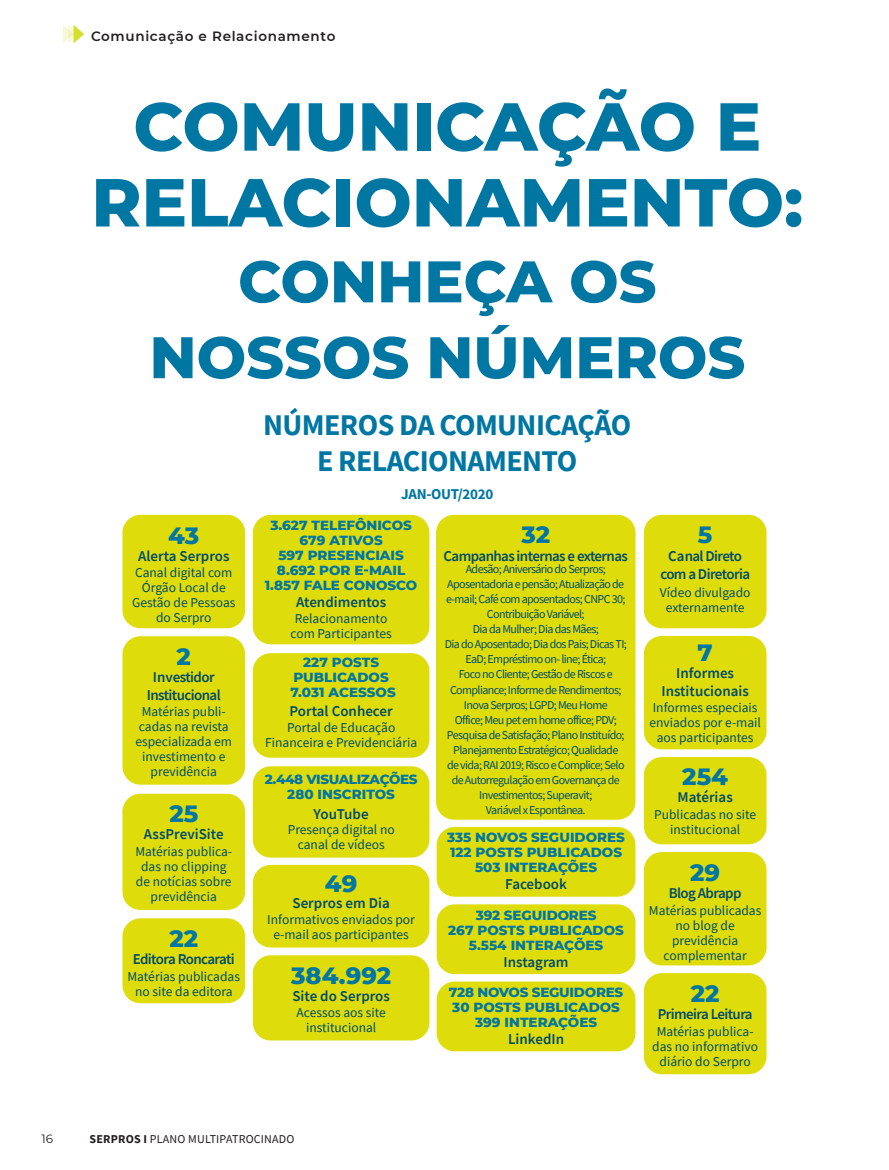
<style>
.page{position:relative;width:889px;height:1170px;background:#fff}
.page>*{position:absolute;margin:0;border:0;box-sizing:border-box;transform-origin:0 0}
.Título_matéria{font:800 67.8px/75.8px "Montserrat";color:#0076a3;text-align:center}
.Título_matéria-2{font:800 58.5px "Montserrat";color:#0076a3}
.t1{font:700 30px "Source Sans Pro";letter-spacing:-.02em;color:#0076a3}
.Título_matéria-3{font:800 24px "Montserrat";color:#0076a3}
.Título_matéria-4{font:600 15px/18px "Source Sans Pro";letter-spacing:-.015em;color:#004b6c;text-align:center}
.Título_matéria-5{font:600 15px/18px "Source Sans Pro";letter-spacing:-.04em;color:#004b6c;text-align:center}
.Título_matéria-6{font:600 15px "Source Sans Pro";letter-spacing:-.045em;color:#004b6c}
.t2{font:700 15px "Source Sans Pro";letter-spacing:-.02em;color:#0076a3}
.Título_matéria-7{font:13.5px/15px "Source Sans Pro";color:#004b6c;text-align:center}
.Título_matéria-8{font:800 13.5px/15px "Montserrat";color:#0076a3;text-align:center}
.t3{font:600 13.5px "Montserrat";letter-spacing:.05em;color:#231f20}
.Título_matéria-9{font:800 13.5px "Montserrat";letter-spacing:-.02em;color:#0076a3}
.Título_matéria-10{font:800 13.5px "Montserrat";letter-spacing:-.03em;color:#0076a3}
.Título_matéria-11{font:12px/15px "Source Sans Pro";letter-spacing:-.05em;color:#004b6c;text-align:center}
.t4{font:12px "Source Sans Pro";letter-spacing:.015em;color:#231f20}
.t5{font:12px "Montserrat";color:#231f20}
.s1{font-weight:700}
</style>
<div class="page">
<svg style="left:63px;top:25px;width:21px;height:18px"></svg>
<div style="left:644px;top:757px;width:122px;height:87px;background:#dedd0b;border-radius:18px"></div>
<div style="left:122px;top:514px;width:123px;height:114px;background:#dedd0b;border-radius:18px"></div>
<div style="left:122px;top:636px;width:123px;height:148px;background:#dedd0b;border-radius:18px"></div>
<div style="left:122px;top:793px;width:123px;height:116px;background:#dedd0b;border-radius:18px"></div>
<div style="left:122px;top:918px;width:123px;height:85px;background:#dedd0b;border-radius:18px"></div>
<div style="left:644px;top:851px;width:122px;height:114px;background:#dedd0b;border-radius:18px"></div>
<div style="left:644px;top:973px;width:122px;height:101px;background:#dedd0b;border-radius:18px"></div>
<div style="left:644px;top:636px;width:122px;height:113px;background:#dedd0b;border-radius:18px"></div>
<div style="left:644px;top:514px;width:122px;height:114px;background:#dedd0b;border-radius:18px"></div>
<div style="left:436px;top:514px;width:199px;height:305px;background:#dedd0b;border-radius:18px"></div>
<div style="left:253px;top:514px;width:176px;height:130px;background:#dedd0b;border-radius:18px"></div>
<div style="left:253px;top:653px;width:176px;height:104px;background:#dedd0b;border-radius:18px"></div>
<div style="left:436px;top:826px;width:199px;height:70px;background:#dedd0b;border-radius:18px"></div>
<div style="left:436px;top:904px;width:199px;height:70px;background:#dedd0b;border-radius:18px"></div>
<div style="left:436px;top:981px;width:199px;height:70px;background:#dedd0b;border-radius:18px"></div>
<div style="left:253px;top:766px;width:176px;height:91px;background:#dedd0b;border-radius:18px"></div>
<div style="left:253px;top:955px;width:176px;height:85px;background:#dedd0b;border-radius:18px"></div>
<div style="left:253px;top:864px;width:176px;height:83px;background:#dedd0b;border-radius:18px"></div>
<p class="t3" style="left:91px;top:26px;width:246px">Comunicação e Relacionamento</p>
<p class="Título_matéria" style="left:91px;top:85px;width:713px">COMUNICAÇÃO E<br>RELACIONAMENTO:</p>
<p class="Título_matéria-2" style="left:238px;top:239px;width:420px">CONHEÇA OS</p>
<p class="Título_matéria-2" style="left:149px;top:314px;width:597px">NOSSOS NÚMEROS</p>
<p class="t1" style="left:263px;top:404px;width:370px">NÚMEROS DA COMUNICAÇÃO</p>
<p class="t1" style="left:317px;top:440px;width:262px">E RELACIONAMENTO</p>
<p class="t2" style="left:401px;top:484px;width:94px">JAN-OUT/2020</p>
<p class="Título_matéria-3" style="left:168px;top:517px;width:33px">43</p>
<p class="Título_matéria-4" style="left:138px;top:546px;width:93px">Alerta Serpros</p>
<p class="Título_matéria-7" style="left:132px;top:565px;width:105px">Canal digital com<br>Órgão Local de<br>Gestão de Pessoas do Serpro</p>
<p class="Título_matéria-3" style="left:177px;top:638px;width:16px">2</p>
<p class="Título_matéria-5" style="left:147px;top:667px;width:75px">Investidor<br>Institucional</p>
<p class="Título_matéria-7" style="left:135px;top:703px;width:98px">Matérias publi&shy;cadas na revista especializada em investimento e previdência</p>
<p class="Título_matéria-3" style="left:169px;top:796px;width:30px">25</p>
<p class="Título_matéria-4" style="left:144px;top:825px;width:81px">AssPreviSite</p>
<p class="Título_matéria-7" style="left:135px;top:844px;width:98px">Matérias publica&shy;das no clipping de notícias sobre previdência</p>
<p class="Título_matéria-3" style="left:169px;top:920px;width:30px">22</p>
<p class="Título_matéria-6" style="left:133px;top:949px;width:103px">Editora Roncarati</p>
<p class="Título_matéria-7" style="left:127px;top:968px;width:114px">Matérias publicadas no site da editora</p>
<p class="Título_matéria-8" style="left:270px;top:517px;width:143px">3.627 TELEFÔNICOS</p>
<p class="Título_matéria-8" style="left:299px;top:532px;width:85px">679 ATIVOS</p>
<p class="Título_matéria-8" style="left:278px;top:547px;width:127px">597 PRESENCIAIS</p>
<p class="Título_matéria-8" style="left:277px;top:562px;width:130px">8.692 POR E-MAIL</p>
<p class="Título_matéria-8" style="left:265px;top:577px;width:154px">1.857 FALE CONOSCO</p>
<p class="Título_matéria-4" style="left:296px;top:593px;width:92px">Atendimentos</p>
<p class="Título_matéria-7" style="left:290px;top:611px;width:103px">Relacionamento com Participantes</p>
<p class="Título_matéria-8" style="left:293px;top:654px;width:97px">227 POSTS<br>PUBLICADOS</p>
<p class="Título_matéria-8" style="left:290px;top:684px;width:107px">7.031 ACESSOS</p>
<p class="Título_matéria-4" style="left:289px;top:701px;width:105px">Portal Conhecer</p>
<p class="Título_matéria-7" style="left:265px;top:719px;width:153px">Portal de Educação<br>Financeira e Previdenciária</p>
<p class="Título_matéria-10" style="left:265px;top:769px;width:154px">2.448 VISUALIZAÇÕES</p>
<p class="Título_matéria-8" style="left:287px;top:785px;width:109px">280 INSCRITOS</p>
<p class="Título_matéria-4" style="left:314px;top:804px;width:56px">YouTube</p>
<p class="Título_matéria-7" style="left:288px;top:822px;width:109px">Presença digital no canal de vídeos</p>
<p class="Título_matéria-3" style="left:325px;top:865px;width:34px">49</p>
<p class="Título_matéria-4" style="left:292px;top:893px;width:99px">Serpros em Dia</p>
<p class="Título_matéria-7" style="left:267px;top:911px;width:149px">Informativos enviados por e-mail aos participantes</p>
<p class="Título_matéria-3" style="left:291px;top:957px;width:101px">384.992</p>
<p class="Título_matéria-4" style="left:292px;top:986px;width:99px">Site do Serpros</p>
<p class="Título_matéria-7" style="left:296px;top:1004px;width:91px">Acessos aos site institucional</p>
<p class="Título_matéria-3" style="left:521px;top:517px;width:30px">32</p>
<p class="Título_matéria-3" style="left:698px;top:517px;width:16px">5</p>
<p class="Título_matéria-5" style="left:443px;top:546px;width:186px">Campanhas internas e externas</p>
<p class="Título_matéria-11" style="left:446px;top:562px;width:181px">Adesão; Aniversário do Serpros; Aposentadoria e pensão; Atualização de e-mail; Café com aposentados; CNPC 30; Contribuição Variável;</p>
<p class="Título_matéria-11" style="left:473px;top:622px;width:127px">Dia da Mulher; Dia das Mães;</p>
<p class="Título_matéria-11" style="left:445px;top:637px;width:184px">Dia do Aposentado; Dia dos Pais; Dicas TI;<br>EaD; Empréstimo on- line; Ética;</p>
<p class="Título_matéria-11" style="left:447px;top:667px;width:179px">Foco no Cliente; Gestão de Riscos e Compliance; Informe de Rendimentos; Inova Serpros; LGPD; Meu Home<br>Office; Meu pet em home office; PDV; Pesquisa de Satisfação; Plano Instituído; Planejamento Estratégico; Qualidade de vida; RAI 2019; Risco e Complice; Selo de Autorregulação em Governança de Investimentos; Superavit;</p>
<p class="Título_matéria-11" style="left:486px;top:802px;width:101px">Variável x Espontânea.</p>
<p class="Título_matéria-8" style="left:447px;top:829px;width:179px">335 NOVOS SEGUIDORES</p>
<p class="Título_matéria-8" style="left:450px;top:844px;width:173px">122 POSTS PUBLICADOS</p>
<p class="Título_matéria-8" style="left:475px;top:859px;width:123px">503 INTERAÇÕES</p>
<p class="Título_matéria-8" style="left:475px;top:906px;width:122px">392 SEGUIDORES</p>
<p class="Título_matéria-8" style="left:448px;top:921px;width:177px">267 POSTS PUBLICADOS</p>
<p class="Título_matéria-8" style="left:469px;top:936px;width:136px">5.554 INTERAÇÕES</p>
<p class="Título_matéria-9" style="left:449px;top:982px;width:176px">728 NOVOS SEGUIDORES</p>
<p class="Título_matéria-8" style="left:452px;top:998px;width:169px">30 POSTS PUBLICADOS</p>
<p class="Título_matéria-8" style="left:475px;top:1013px;width:124px">399 INTERAÇÕES</p>
<p class="Título_matéria-4" style="left:505px;top:875px;width:63px">Facebook</p>
<p class="Título_matéria-4" style="left:503px;top:952px;width:67px">Instagram</p>
<p class="Título_matéria-4" style="left:508px;top:1029px;width:58px">LinkedIn</p>
<p class="Título_matéria-5" style="left:660px;top:546px;width:91px">Canal Direto com a Diretoria</p>
<p class="Título_matéria-7" style="left:660px;top:584px;width:92px">Vídeo divulgado externamente</p>
<p class="Título_matéria-3" style="left:697px;top:635px;width:17px">7</p>
<p class="Título_matéria-4" style="left:661px;top:664px;width:89px">Informes<br>Institucionais</p>
<p class="Título_matéria-7" style="left:649px;top:700px;width:113px">Informes especiais enviados por e-mail aos participantes</p>
<p class="Título_matéria-3" style="left:682px;top:758px;width:47px">254</p>
<p class="Título_matéria-4" style="left:677px;top:787px;width:57px">Matérias</p>
<p class="Título_matéria-7" style="left:654px;top:806px;width:104px">Publicadas no site institucional</p>
<p class="Título_matéria-3" style="left:690px;top:854px;width:31px">29</p>
<p class="Título_matéria-5" style="left:669px;top:883px;width:74px">Blog Abrapp</p>
<p class="Título_matéria-7" style="left:649px;top:902px;width:114px">Matérias publicadas no blog de</p>
<p class="Título_matéria-7" style="left:672px;top:932px;width:68px">previdência</p>
<p class="Título_matéria-7" style="left:663px;top:947px;width:85px">complementar</p>
<p class="Título_matéria-3" style="left:691px;top:975px;width:30px">22</p>
<p class="Título_matéria-5" style="left:657px;top:1004px;width:96px">Primeira Leitura</p>
<p class="Título_matéria-7" style="left:652px;top:1023px;width:107px">Matérias publica&shy;das no informativo diário do Serpro</p>
<p class="t5" style="left:41px;top:1130px;width:13px">16</p>
<p class="t4" style="left:90px;top:1131px;width:206px"><span class="s1">SERPROS I</span> PLANO MULTIPATROCINADO</p>
</div>
